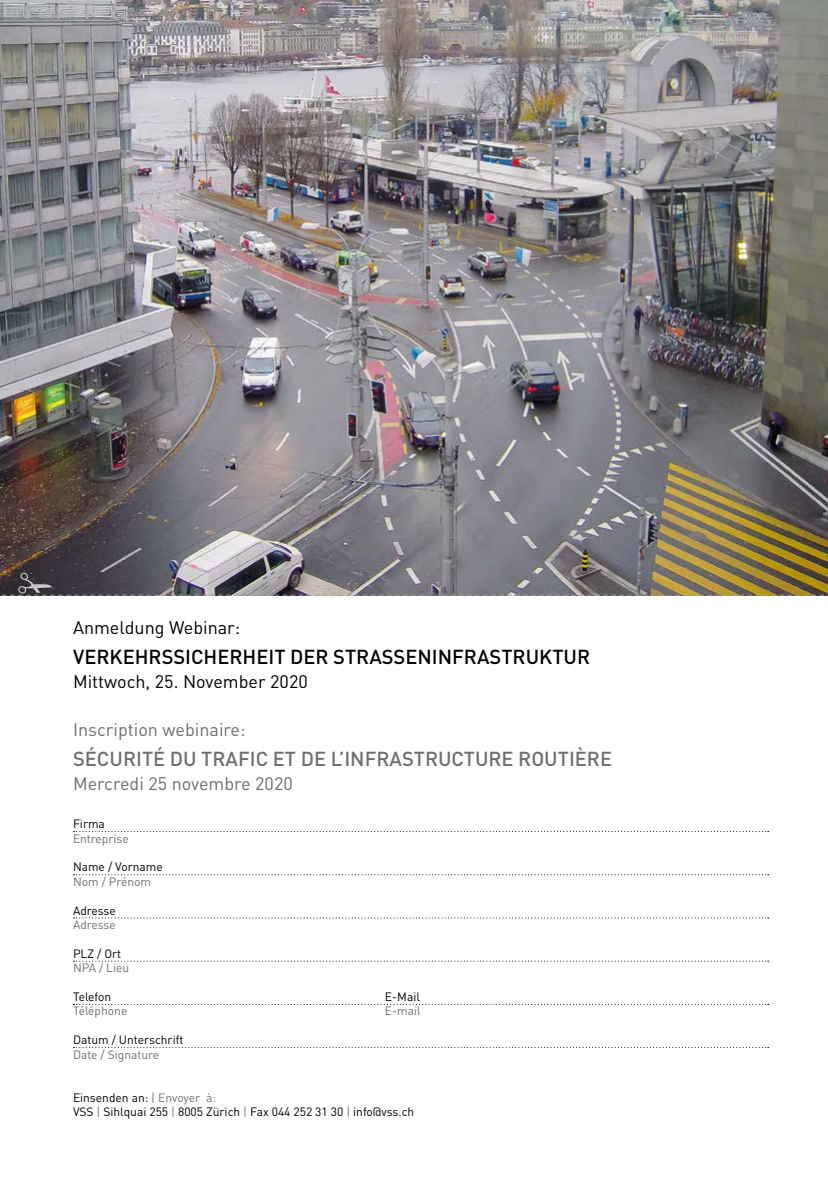
<style>
.page{position:relative;width:828px;height:1191px;background:#fff}
.page>*{position:absolute;margin:0;border:0;box-sizing:border-box;transform-origin:0 0}
.t1{font:500 20px "DINOT";color:#706f6f}
.t2{font:500 20px "DINOT";color:#000}
.t3{font:18px "DINOT";color:#706f6f}
.t4{font:18px "DINOT";color:#000}
.t5{font:12px/14.4px "DINOT";color:#000}
.t6{font:12px "DINOT";color:#706f6f}
.s1{color:#706f6f}
</style>
<div class="page">
<img style="left:0;top:0;width:828px;height:595px">
<svg style="left:73px;top:831px;width:696px;height:1px"></svg>
<svg style="left:73px;top:874px;width:696px;height:1px"></svg>
<svg style="left:73px;top:917px;width:696px;height:1px"></svg>
<svg style="left:73px;top:960px;width:696px;height:1px"></svg>
<svg style="left:73px;top:1004px;width:696px;height:1px"></svg>
<svg style="left:73px;top:1047px;width:696px;height:1px"></svg>
<img style="left:2px;top:573px;width:826px;height:22px">
<h2 class="t4" style="left:73px;top:615px;width:169px">Anmeldung Webinar:</h2>
<h1 class="t2" style="left:73px;top:643px;width:518px">VERKEHRSSICHERHEIT DER STRASSENINFRASTRUKTUR</h1>
<h2 class="t4" style="left:73px;top:669px;width:236px">Mittwoch, 25. November 2020</h2>
<h2 class="t3" style="left:73px;top:717px;width:174px">Inscription webinaire:</h2>
<h1 class="t1" style="left:73px;top:745px;width:540px">SÉCURITÉ DU TRAFIC ET DE L’INFRASTRUCTURE ROUTIÈRE</h1>
<h2 class="t3" style="left:73px;top:771px;width:221px">Mercredi 25 novembre 2020</h2>
<p class="t5" style="left:73px;top:816px;width:33px">Firma</p>
<p class="t6" style="left:73px;top:830px;width:57px">Entreprise</p>
<p class="t5" style="left:73px;top:859px;width:91px">Name / Vorname</p>
<p class="t6" style="left:73px;top:873px;width:80px">Nom / Prénom</p>
<p class="t5" style="left:73px;top:902px;width:44px">Adresse</p>
<p class="t6" style="left:73px;top:916px;width:44px">Adresse</p>
<p class="t5" style="left:73px;top:945px;width:50px">PLZ / Ort</p>
<p class="t6" style="left:73px;top:959px;width:58px">NPA / Lieu</p>
<p class="t5" style="left:73px;top:989px;width:40px">Telefon</p>
<p class="t5" style="left:385px;top:989px;width:37px">E-Mail</p>
<p class="t6" style="left:73px;top:1003px;width:56px">Téléphone</p>
<p class="t6" style="left:385px;top:1003px;width:37px">E-mail</p>
<p class="t5" style="left:73px;top:1032px;width:112px">Datum / Unterschrift</p>
<p class="t6" style="left:73px;top:1046px;width:88px">Date / Signature</p>
<p class="t5" style="left:73px;top:1089px;width:343px">Einsenden an: <span class="s1">| Envoyer à:<br></span>VSS <span class="s1">|</span> Sihlquai 255 <span class="s1">|</span> 8005 Zürich <span class="s1">|</span> Fax 044 252 31 30 <span class="s1">|</span> info@vss.ch</p>
</div>
